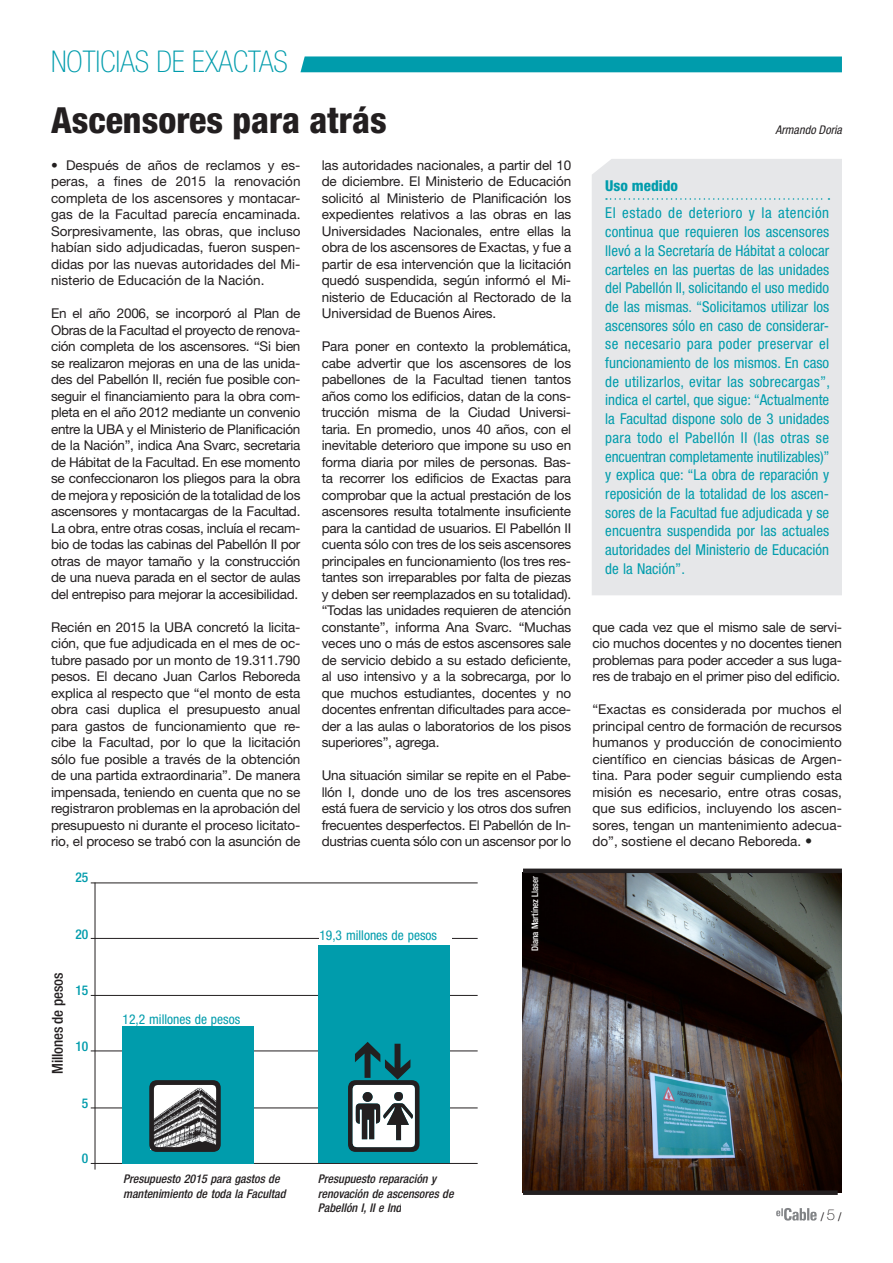
<style>
.page{position:relative;width:893px;height:1263px;background:#fff}
.page>*{position:absolute;margin:0;border:0;box-sizing:border-box;transform-origin:0 0}
.TITULO_INT{font:800 condensed 36px "Helvetica Neue";color:#231f20}
.t1{font:100 condensed 30px "Helvetica Neue";color:#009cac}
.RECUADRO_TEXTO{font:condensed 15px/18.8px "Helvetica Neue";color:#009cac;text-align:justify}
.RECUADRO_TEXTO-2{font:500 condensed 15px "Helvetica Neue";letter-spacing:-.01em;color:#231f20}
.RECUADRO_TITU{font:800 condensed 15px "Helvetica Neue";color:#009cac}
.TXT_notas{font:13.5px/16.5px "Helvetica Neue";letter-spacing:-.015em;color:#231f20;text-align:justify}
.RECUADRO_TEXTO-3{font:condensed 13.5px "Helvetica Neue";color:#009cac}
.RECUADRO_TEXTO-4{font:500 condensed 13.5px "Helvetica Neue";color:#009cac}
.RECUADRO_TEXTO-5{font:italic 500 condensed 12px/14.4px "Helvetica Neue";color:#231f20}
.AUTOR{font:italic condensed 12px "Helvetica Neue";letter-spacing:.005em;color:#231f20}
.t2{font:condensed 12px "Helvetica Neue";color:#231f20}
.FOTO{font:500 condensed 9px "Helvetica Neue";color:#fff}
.s1{font-size:14.25px;color:#222}
.s2{font-weight:100;font-stretch:normal;font-size:15px}
</style>
<div class="page">
<svg style="left:776px;top:1208px;width:41px;height:12px"></svg>
<div style="left:300px;top:56px;width:542px;height:16px;background:#009cac"></div>
<div style="left:592px;top:159px;width:250px;height:436px;background:#e6e7e9"></div>
<svg style="left:606px;top:198px;width:223px;height:2px"></svg>
<img style="left:523px;top:873px;width:319px;height:319px">
<div style="left:523px;top:868px;width:319px;height:5px;background:#231f20"></div>
<div style="left:523px;top:1190px;width:315px;height:5px;background:#231f20"></div>
<hr style="left:91px;top:1108px;width:387px;height:1px;background:#231f20">
<hr style="left:91px;top:1051px;width:387px;height:1px;background:#231f20">
<hr style="left:91px;top:1163px;width:387px;height:1px;background:#231f20">
<hr style="left:91px;top:995px;width:387px;height:1px;background:#231f20">
<hr style="left:91px;top:938px;width:387px;height:1px;background:#231f20">
<hr style="left:91px;top:883px;width:387px;height:1px;background:#231f20">
<hr style="left:95px;top:882px;width:1px;height:287px;background:#231f20">
<div style="left:318px;top:945px;width:132px;height:218px;background:#009cac"></div>
<div style="left:319px;top:928px;width:133px;height:14px;background:#fff"></div>
<svg style="left:348px;top:1042px;width:71px;height:110px"></svg>
<div style="left:363px;top:1092px;width:10px;height:10px;background:#231f20;border-radius:50%"></div>
<div style="left:394px;top:1092px;width:9px;height:9px;background:#231f20;border-radius:50%"></div>
<div style="left:122px;top:1026px;width:132px;height:137px;background:#009cac"></div>
<svg style="left:149px;top:1080px;width:72px;height:72px;background:#797b7c"></svg>
<p class="t1" style="left:51px;top:45px;width:238px">NOTICIAS DE EXACTAS</p>
<p class="TITULO_INT" style="left:51px;top:98px;width:337px">Ascensores para atrás</p>
<p class="TXT_notas" style="left:51px;top:156px;width:251px">• Después de años de reclamos y es&shy;peras, a fines de 2015 la renovación completa de los ascensores y montacar&shy;gas de la Facultad parecía encaminada.<br>Sorpresivamente, las obras, que incluso habían sido adjudicadas, fueron suspen&shy;didas por las nuevas autoridades del Mi&shy;nisterio de Educación de la Nación.</p>
<p class="TXT_notas" style="left:51px;top:305px;width:251px">En el año 2006, se incorporó al Plan de Obras de la Facultad el proyecto de renova&shy;ción completa de los ascensores. “Si bien se realizaron mejoras en una de las unida&shy;des del Pabellón II, recién fue posible con&shy;seguir el financiamiento para la obra com&shy;pleta en el año 2012 mediante un convenio entre la UBA y el Ministerio de Planificación de la Nación”, indica Ana Svarc, secretaria de Hábitat de la Facultad. En ese momento se confeccionaron los pliegos para la obra de mejora y reposición de la totalidad de los ascensores y montacargas de la Facultad.<br>La obra, entre otras cosas, incluía el recam&shy;bio de todas las cabinas del Pabellón II por otras de mayor tamaño y la construcción de una nueva parada en el sector de aulas del entrepiso para mejorar la accesibilidad.</p>
<p class="TXT_notas" style="left:51px;top:618px;width:251px">Recién en 2015 la UBA concretó la licita&shy;ción, que fue adjudicada en el mes de oc&shy;tubre pasado por un monto de 19.311.790 pesos. El decano Juan Carlos Reboreda explica al respecto que “el monto de esta obra casi duplica el presupuesto anual para gastos de funcionamiento que re&shy;cibe la Facultad, por lo que la licitación sólo fue posible a través de la obtención de una partida extraordinaria”. De manera impensada, teniendo en cuenta que no se registraron problemas en la aprobación del presupuesto ni durante el proceso licitato&shy;rio, el proceso se trabó con la asunción de</p>
<p class="RECUADRO_TEXTO-4" style="left:75px;top:869px;width:14px">25</p>
<p class="RECUADRO_TEXTO-4" style="left:75px;top:926px;width:14px">20</p>
<p class="RECUADRO_TEXTO-2" style="left:49px;top:1074px;width:102px;rotate:-90deg">Millones de pesos</p>
<p class="RECUADRO_TEXTO-4" style="left:75px;top:982px;width:14px">15</p>
<p class="RECUADRO_TEXTO-4" style="left:75px;top:1038px;width:14px">10</p>
<p class="RECUADRO_TEXTO-4" style="left:82px;top:1095px;width:8px">5</p>
<p class="RECUADRO_TEXTO-3" style="left:123px;top:1011px;width:119px">12,2 millones de pesos</p>
<p class="TXT_notas" style="left:322px;top:156px;width:251px">las autoridades nacionales, a partir del 10 de diciembre. El Ministerio de Educación solicitó al Ministerio de Planificación los expedientes relativos a las obras en las Universidades Nacionales, entre ellas la obra de los ascensores de Exactas, y fue a partir de esa intervención que la licitación quedó suspendida, según informó el Mi&shy;nisterio de Educación al Rectorado de la Universidad de Buenos Aires.</p>
<p class="TXT_notas" style="left:322px;top:338px;width:251px">Para poner en contexto la problemática, cabe advertir que los ascensores de los pabellones de la Facultad tienen tantos años como los edificios, datan de la cons&shy;trucción misma de la Ciudad Universi&shy;taria. En promedio, unos 40 años, con el inevitable deterioro que impone su uso en forma diaria por miles de personas. Bas&shy;ta recorrer los edificios de Exactas para comprobar que la actual prestación de los ascensores resulta totalmente insuficiente para la cantidad de usuarios. El Pabellón II cuenta sólo con tres de los seis ascensores principales en funcionamiento (los tres res&shy;tantes son irreparables por falta de piezas y deben ser reemplazados en su totalidad). “Todas las unidades requieren de atención constante”, informa Ana Svarc. “Muchas veces uno o más de estos ascensores sale de servicio debido a su estado deficiente, al uso intensivo y a la sobrecarga, por lo que muchos estudiantes, docentes y no docentes enfrentan dificultades para acce&shy;der a las aulas o laboratorios de los pisos superiores”, agrega.</p>
<p class="TXT_notas" style="left:322px;top:767px;width:251px">Una situación similar se repite en el Pabe&shy;llón I, donde uno de los tres ascensores está fuera de servicio y los otros dos sufren frecuentes desperfectos. El Pabellón de In&shy;dustrias cuenta sólo con un ascensor por lo</p>
<p class="RECUADRO_TEXTO-3" style="left:319px;top:928px;width:119px">19,3 millones de pesos</p>
<p class="FOTO" style="left:530px;top:951px;width:77px;rotate:-90deg">Diana Martínez Llaser</p>
<p class="RECUADRO_TEXTO-4" style="left:82px;top:1150px;width:8px">0</p>
<p class="RECUADRO_TEXTO-5" style="left:123px;top:1172px;width:164px">Presupuesto 2015 para gastos de mantenimiento de toda la Facultad</p>
<p class="RECUADRO_TEXTO-5" style="left:318px;top:1172px;width:137px">Presupuesto reparación y renovación de ascensores de<br>Pabellón I, II e Industrias</p>
<p class="AUTOR" style="left:775px;top:123px;width:68px">Armando Doria</p>
<p class="RECUADRO_TITU" style="left:605px;top:177px;width:74px">Uso medido</p>
<p class="RECUADRO_TEXTO" style="left:605px;top:204px;width:226px">El estado de deterioro y la atención continua que requieren los ascensores llevó a la Secretaría de Hábitat a colocar carteles en las puertas de las unidades del Pabellón II, solicitando el uso medido de las mismas. “Solicitamos utilizar los ascensores sólo en caso de considerar&shy;se necesario para poder preservar el funcionamiento de los mismos. En caso de utilizarlos, evitar las sobrecargas”, indica el cartel, que sigue: “Actualmente la Facultad dispone solo de 3 unidades para todo el Pabellón II (las otras se encuentran completamente inutilizables)” y explica que: “La obra de reparación y reposición de la totalidad de los ascen&shy;sores de la Facultad fue adjudicada y se encuentra suspendida por las actuales autoridades del Ministerio de Educación de la Nación”.</p>
<p class="TXT_notas" style="left:592px;top:618px;width:251px">que cada vez que el mismo sale de servi&shy;cio muchos docentes y no docentes tienen problemas para poder acceder a sus luga&shy;res de trabajo en el primer piso del edificio.</p>
<p class="TXT_notas" style="left:592px;top:701px;width:251px">“Exactas es considerada por muchos el principal centro de formación de recursos humanos y producción de conocimiento científico en ciencias básicas de Argen&shy;tina. Para poder seguir cumpliendo esta misión es necesario, entre otras cosas, que sus edificios, incluyendo los ascen&shy;sores, tengan un mantenimiento adecua&shy;do”, sostiene el decano Reboreda. <span class="s1">•</span></p>
<p class="t2" style="left:821px;top:1209px;width:22px">/ <span class="s2">5</span>/</p>
</div>
